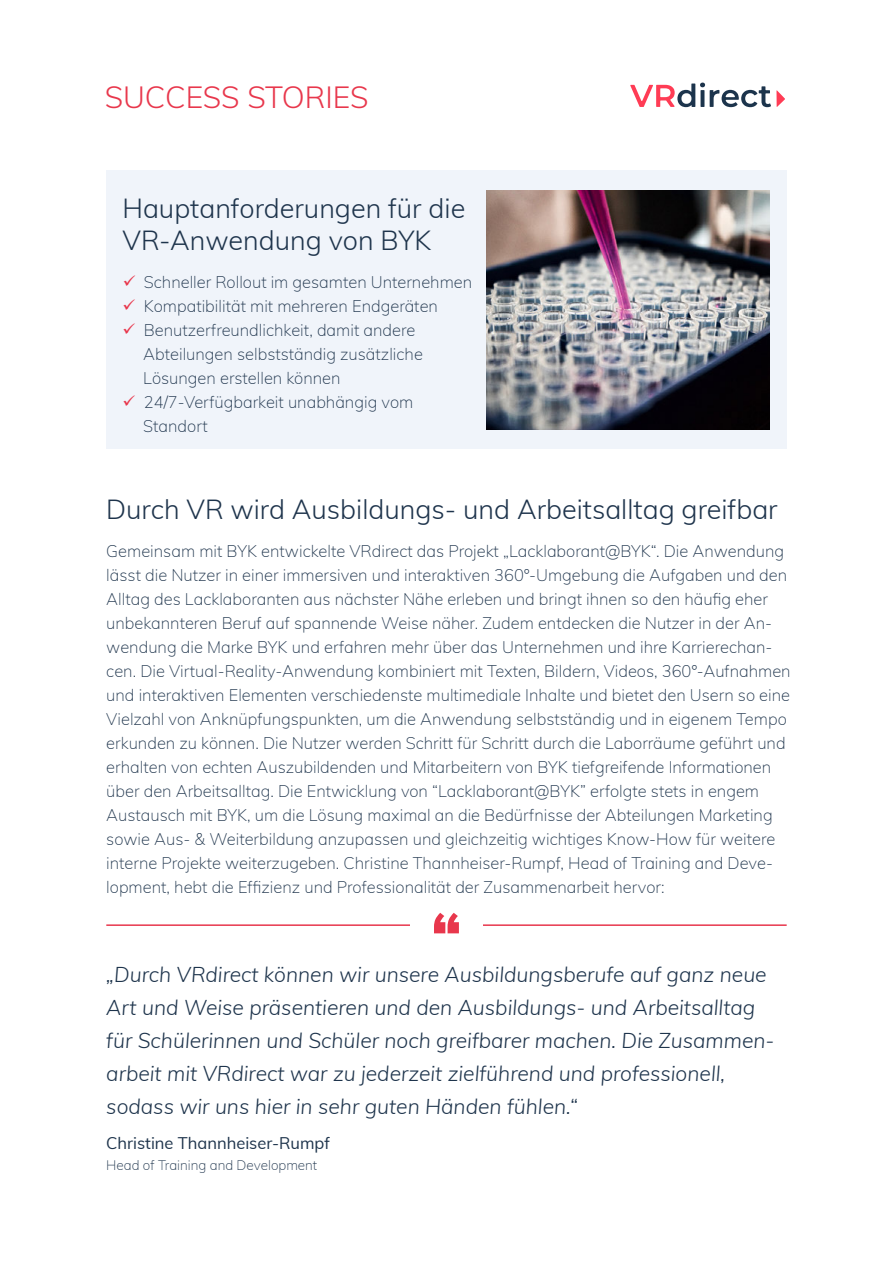
<style>
.page{position:relative;width:893px;height:1263px;background:#fff}
.page>*{position:absolute;margin:0;border:0;box-sizing:border-box;transform-origin:0 0}
.t1{font:900 60px "Muli";color:#e8374c}
.t2{font:300 30px "Muli";color:#e8374c}
.t3{font:300 27px/32.4px "Muli";color:#1e344c}
.t4{font:italic 300 21px/33px "Muli";color:#1e344c}
.t5{font:200 16.5px/24px "Muli";color:#1e344c}
.t6{font:16.5px "Muli";color:#1e344c}
.t7{font:200 13.5px "Muli";color:#1e344c}
</style>
<div class="page">
<svg style="left:630px;top:83px;width:155px;height:24px"></svg>
<hr style="left:106px;top:924px;width:681px;height:2px;background:#e8374c">
<div style="left:410px;top:896px;width:73px;height:60px;background:#fff"></div>
<div style="left:107px;top:171px;width:680px;height:278px;background:#f0f4fa"></div>
<img style="left:487px;top:190px;width:283px;height:239px">
<h2 class="t2" style="left:105px;top:75px;width:265px">SUCCESS STORIES</h2>
<h3 class="t3" style="left:122px;top:190px;width:344px">Hauptanforderungen für die<br>VR-Anwendung von BYK</h3>
<p class="t5" style="left:143px;top:269px;width:330px">Schneller Rollout im gesamten Unternehmen Kompatibilität mit mehreren Endgeräten Benutzerfreundlichkeit, damit andere Abteilungen selbstständig zusätzliche Lösungen erstellen können 24/7-Verfügbarkeit unabhängig vom Standort</p>
<h3 class="t3" style="left:106px;top:492px;width:673px">Durch VR wird Ausbildungs- und Arbeitsalltag greifbar</h3>
<p class="t5" style="left:106px;top:538px;width:686px">Gemeinsam mit BYK entwickelte VRdirect das Projekt „Lacklaborant@BYK“. Die Anwendung lässt die Nutzer in einer immersiven und interaktiven 360°-Umgebung die Aufgaben und den Alltag des Lacklaboranten aus nächster Nähe erleben und bringt ihnen so den häufig eher unbekannteren Beruf auf spannende Weise näher. Zudem entdecken die Nutzer in der An&shy;wendung die Marke BYK und erfahren mehr über das Unternehmen und ihre Karrierechan&shy;cen. Die Virtual-Reality-Anwendung kombiniert mit Texten, Bildern, Videos, 360°-Aufnahmen und interaktiven Elementen verschiedenste multimediale Inhalte und bietet den Usern so eine Vielzahl von Anknüpfungspunkten, um die Anwendung selbstständig und in eigenem Tempo erkunden zu können. Die Nutzer werden Schritt für Schritt durch die Laborräume geführt und erhalten von echten Auszubildenden und Mitarbeitern von BYK tiefgreifende Informationen über den Arbeitsalltag. Die Entwicklung von “Lacklaborant@BYK” erfolgte stets in engem Austausch mit BYK, um die Lösung maximal an die Bedürfnisse der Abteilungen Marketing sowie Aus- &amp; Weiterbildung anzupassen und gleichzeitig wichtiges Know-How für weitere interne Projekte weiterzugeben. Christine Thannheiser-Rumpf, Head of Training and Deve&shy;lopment, hebt die Effizienz und Professionalität der Zusammenarbeit hervor:</p>
<h1 class="t1" style="left:431px;top:890px;width:32px">“</h1>
<p class="t4" style="left:106px;top:956px;width:670px">„Durch VRdirect können wir unsere Ausbildungsberufe auf ganz neue Art und Weise präsentieren und den Ausbildungs- und Arbeitsalltag für Schülerinnen und Schüler noch greifbarer machen. Die Zusammen&shy;arbeit mit VRdirect war zu jederzeit zielführend und professionell, sodass wir uns hier in sehr guten Händen fühlen.“</p>
<p class="t6" style="left:106px;top:1131px;width:225px">Christine Thannheiser-Rumpf</p>
<p class="t7" style="left:106px;top:1155px;width:213px">Head of Training and Development</p>
</div>
